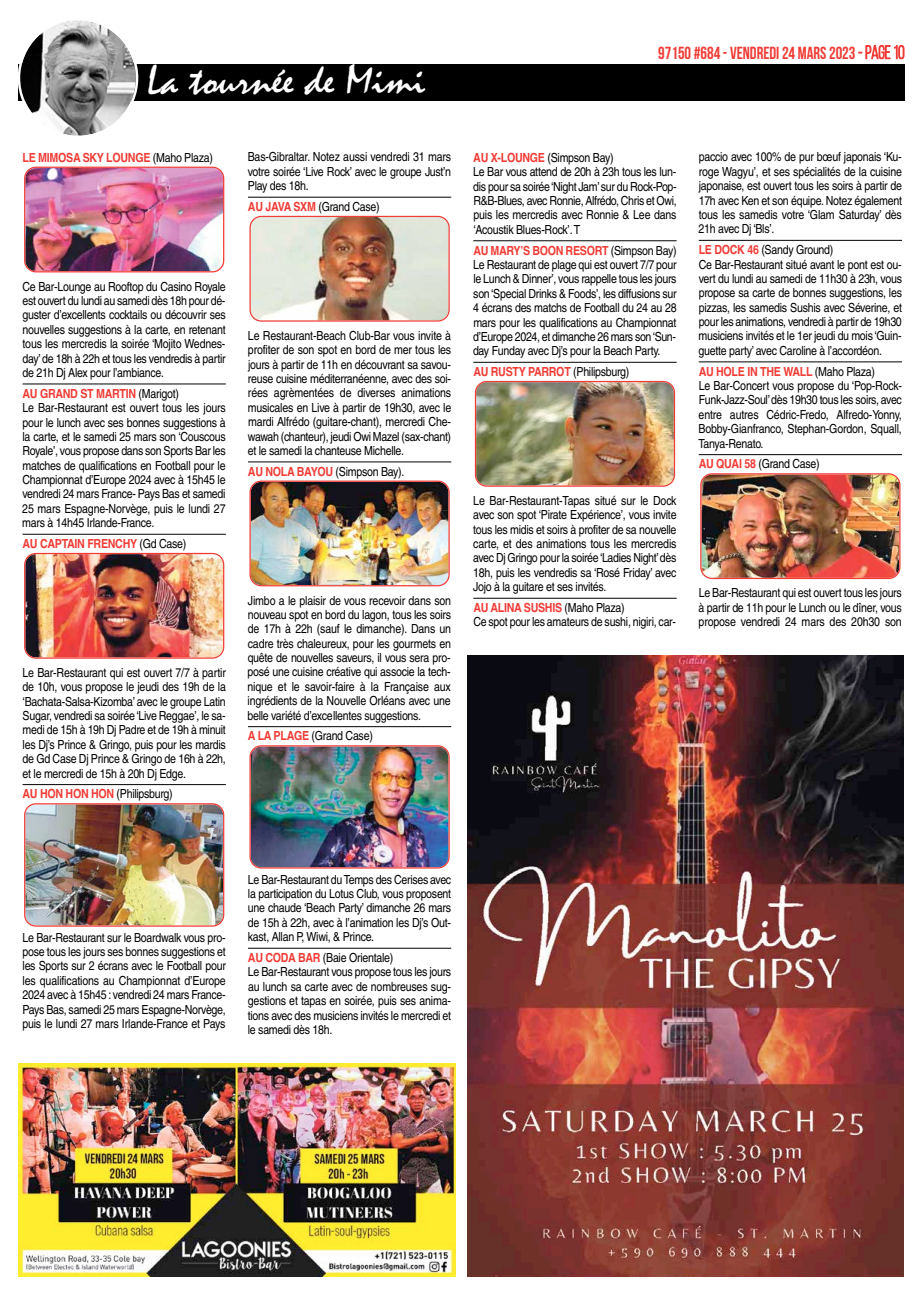
<style>
.page{position:relative;width:922px;height:1294px;background:#fff}
.page>*{position:absolute;margin:0;border:0;box-sizing:border-box;transform-origin:0 0}
.t1{font:42.25px "Mistral";color:#fff;scale:1.07 1}
.t2{font:700 17.5px "Bebas Neue";color:#f03c36;scale:.95 1}
.t3{font:12.5px/14.4px "Helvetica";letter-spacing:-.025em;color:#000;text-align:justify;scale:.85 1}
.t4{font:700 12.5px "Helvetica";letter-spacing:-.025em;color:#f03c36;scale:.85 1}
.s1{font-weight:400}
.s2{font-weight:400;font-size:18.75px}
.s3{font-weight:400;color:#000}
.s4{font-weight:700;color:#f03c36}
</style>
<div class="page">
<div style="left:18px;top:64px;width:886px;height:36px;background:#000"></div>
<svg style="left:18px;top:20px;width:120px;height:116px"></svg>
<svg style="left:858px;top:45px;width:46px;height:14px"></svg>
<hr style="left:23px;top:383px;width:203px;height:1px;background:#000">
<hr style="left:23px;top:534px;width:203px;height:1px;background:#000">
<hr style="left:23px;top:784px;width:203px;height:1px;background:#000">
<hr style="left:248px;top:197px;width:203px;height:1px;background:#000">
<hr style="left:248px;top:461px;width:203px;height:1px;background:#000">
<hr style="left:248px;top:726px;width:203px;height:1px;background:#000">
<hr style="left:248px;top:947px;width:203px;height:1px;background:#000">
<hr style="left:473px;top:240px;width:203px;height:1px;background:#000">
<hr style="left:473px;top:362px;width:203px;height:1px;background:#000">
<hr style="left:473px;top:598px;width:203px;height:1px;background:#000">
<hr style="left:698px;top:240px;width:203px;height:1px;background:#000">
<hr style="left:698px;top:361px;width:203px;height:1px;background:#000">
<hr style="left:698px;top:454px;width:203px;height:1px;background:#000">
<img style="left:24px;top:803px;width:200px;height:123px">
<img style="left:24px;top:553px;width:200px;height:105px">
<img style="left:24px;top:167px;width:200px;height:105px">
<img style="left:249px;top:216px;width:200px;height:105px">
<img style="left:249px;top:480px;width:200px;height:106px">
<img style="left:700px;top:473px;width:200px;height:106px">
<img style="left:249px;top:745px;width:200px;height:123px">
<img style="left:474px;top:381px;width:201px;height:105px">
<img style="left:467px;top:656px;width:436px;height:620px">
<img style="left:19px;top:1063px;width:436px;height:213px">
<h1 class="t1" style="left:147px;top:57px;width:262px">La tournée de Mimi</h1>
<h2 class="t2" style="left:658px;top:43px;width:261px">97150 #684 - VENDREDI 24 MARS2023 <span class="s1">-</span> <span class="s2">page 10</span></h2>
<p class="t4" style="left:23px;top:147px;width:225px">LE MIMOSA SKY LOUNGE <span class="s3">(Maho Plaza)</span></p>
<p class="t3" style="left:248px;top:150px;width:241px">Bas-Gibraltar. Notez aussi vendredi 31 mars votre soirée ‘Live Rock’ avec le groupe Just’n Play des 18h.</p>
<p class="t3" style="left:248px;top:199px;width:156px"><span class="s4">AU JAVA SXM</span> (Grand Case)</p>
<p class="t3" style="left:22px;top:279px;width:241px">Ce Bar-Lounge au Rooftop du Casino Royale est ouvert du lundi au samedi dès 18h pour dé&shy;guster d’excellents cocktails ou découvrir ses nouvelles suggestions à la carte, en retenant tous les mercredis la soirée ‘Mojito Wednes&shy;day’de 18h à 22h et tous les vendredis à partir de 21h Dj Alex pour l’ambiance.</p>
<p class="t3" style="left:22px;top:386px;width:241px;text-align:left"><span class="s4">AU GRAND ST MARTIN</span> (Marigot)<br>Le Bar-Restaurant est ouvert tous les jours pour le lunch avec ses bonnes suggestions à la carte, et le samedi 25 mars son ‘Couscous Royale’, vous propose dans son Sports Bar les matches de qualifications en Football pour le Championnat d’Europe 2024 avec à 15h45 le vendredi 24 mars France- Pays Bas et samedi 25 mars Espagne-Norvège, puis le lundi 27 mars à 14h45 Irlande-France.</p>
<p class="t4" style="left:23px;top:533px;width:194px">AU CAPTAIN FRENCHY <span class="s3">(Gd Case)</span></p>
<p class="t3" style="left:23px;top:665px;width:241px">Le Bar-Restaurant qui est ouvert 7/7 à partir de 10h, vous propose le jeudi des 19h de la ‘Bachata-Salsa-Kizomba’ avec le groupe Latin Sugar, vendredi sa soirée‘Live Reggae’, le sa&shy;medi de 15h à 19h Dj Padre et de 19h à minuit les Dj’s Prince &amp; Gringo, puis pour les mardis de Gd Case Dj Prince &amp; Gringo de 16h à 22h, et le mercredi de 15h à 20h Dj Edge.</p>
<p class="t3" style="left:23px;top:786px;width:178px"><span class="s4">AU HON HON HON</span> (Philipsburg)</p>
<p class="t3" style="left:248px;top:328px;width:241px">Le Restaurant-Beach Club-Bar vous invite à profiter de son spot en bord de mer tous les jours à partir de 11h en découvrant sa savou&shy;reuse cuisine méditerranéenne, avec des soi&shy;rées agrèmentées de diverses animations musicales en Live à partir de 19h30, avec le mardi Alfrédo (guitare-chant), mercredi Che&shy;wawah (chanteur), jeudi Owi Mazel (sax-chant) et le samedi la chanteuse Michelle.</p>
<p class="t3" style="left:248px;top:464px;width:185px"><span class="s4">AU NOLA BAYOU</span> (Simpson Bay).</p>
<p class="t3" style="left:247px;top:593px;width:241px">Jimbo a le plaisir de vous recevoir dans son nouveau spot en bord du lagon, tous les soirs de 17h à 22h (sauf le dimanche). Dans un cadre très chaleureux, pour les gourmets en quête de nouvelles saveurs, il vous sera pro&shy;posé une cuisine créative qui associe la tech&shy;nique et le savoir-faire à la Française aux ingrédients de la Nouvelle Orléans avec une belle variété d’excellentes suggestions.</p>
<p class="t3" style="left:248px;top:728px;width:148px"><span class="s4">A LA PLAGE</span> (Grand Case)</p>
<p class="t3" style="left:473px;top:150px;width:241px;text-align:left"><span class="s4">AU X-LOUNGE</span> (Simpson Bay)<br>Le Bar vous attend de 20h à 23h tous les lun&shy;dis pour sa soirée‘Night Jam’sur du Rock-Pop-R&amp;B-Blues, avec Ronnie, Alfrédo, Chris et Owi, puis les mercredis avec Ronnie &amp; Lee dans ‘Acoustik Blues-Rock’.T</p>
<p class="t3" style="left:473px;top:243px;width:241px"><span class="s4">AU MARY’S BOON RESORT</span> (Simpson Bay)<br>Le Restaurant de plage qui est ouvert 7/7 pour le Lunch &amp; Dinner’, vous rappelle tous les jours son‘Special Drinks &amp; Foods’, les diffusions sur 4 écrans des matchs de Football du 24 au 28 mars pour les qualifications au Championnat d’Europe 2024, et dimanche 26 mars son‘Sun&shy;day Funday avec Dj’s pour la Beach Party.</p>
<p class="t4" style="left:473px;top:361px;width:185px">AU RUSTY PARROT <span class="s3">(Philipsburg)</span></p>
<p class="t3" style="left:473px;top:493px;width:241px">Le Bar-Restaurant-Tapas situé sur le Dock avec son spot ‘Pirate Expérience’, vous invite tous les midis et soirs à profiter de sa nouvelle carte, et des animations tous les mercredis avec Dj Gringo pour la soirée‘Ladies Night’dès 18h, puis les vendredis sa ‘Rosé Friday’ avec Jojo à la guitare et ses invités.</p>
<p class="t3" style="left:473px;top:600px;width:240px"><span class="s4">AU ALINA SUSHIS</span> (Maho Plaza)<br>Ce spot pour les amateurs de sushi, nigiri, car-</p>
<p class="t3" style="left:698px;top:150px;width:241px">paccio avec 100% de pur bœuf japonais ‘Ku&shy;roge Wagyu’, et ses spécialités de la cuisine japonaise, est ouvert tous les soirs à partir de 17h avec Ken et son équipe. Notez également tous les samedis votre ‘Glam Saturday’ dès 21h avec Dj ‘Bls’.</p>
<p class="t3" style="left:698px;top:242px;width:241px;text-align:left"><span class="s4">LE DOCK 46</span> (Sandy Ground)<br>Ce Bar-Restaurant situé avant le pont est ou&shy;vert du lundi au samedi de 11h30 à 23h, vous propose sa carte de bonnes suggestions, les pizzas, les samedis Sushis avec Séverine, et pour les animations, vendredi à partir de 19h30 musiciens invités et le 1er jeudi du mois ‘Guin&shy;guette party’ avec Caroline à l’accordéon.</p>
<p class="t3" style="left:698px;top:364px;width:241px;text-align:left"><span class="s4">AU HOLE IN THE WALL</span> (Maho Plaza)<br>Le Bar-Concert vous propose du ‘Pop-Rock-Funk-Jazz-Soul’dès 19h30 tous les soirs, avec entre autres Cédric-Fredo, Alfredo-Yonny, Bobby-Gianfranco, Stephan-Gordon, Squall, Tanya-Renato.</p>
<p class="t3" style="left:698px;top:457px;width:144px"><span class="s4">AU QUAI 58</span> (Grand Case)</p>
<p class="t3" style="left:698px;top:585px;width:241px">Le Bar-Restaurant qui est ouvert tous les jours à partir de 11h pour le Lunch ou le dîner, vous propose vendredi 24 mars des 20h30 son</p>
<p class="t3" style="left:22px;top:930px;width:241px">Le Bar-Restaurant sur le Boardwalk vous pro&shy;pose tous les jours ses bonnes suggestions et les Sports sur 2 écrans avec le Football pour les qualifications au Championnat d’Europe 2024 avec à 15h45 : vendredi 24 mars France-Pays Bas, samedi 25 mars Espagne-Norvège, puis le lundi 27 mars Irlande-France et Pays</p>
<p class="t3" style="left:248px;top:872px;width:241px">Le Bar-Restaurant du Temps des Cerises avec la participation du Lotus Club, vous proposent une chaude ‘Beach Party’ dimanche 26 mars de 15h à 22h, avec à l’animation les Dj’s Out&shy;kast, Allan P, Wiwi, &amp; Prince.</p>
<p class="t3" style="left:248px;top:950px;width:241px;text-align:left"><span class="s4">AU CODA BAR</span> (Baie Orientale)<br>Le Bar-Restaurant vous propose tous les jours au lunch sa carte avec de nombreuses sug&shy;gestions et tapas en soirée, puis ses anima&shy;tions avec des musiciens invités le mercredi et le samedi dès 18h.</p>
</div>
